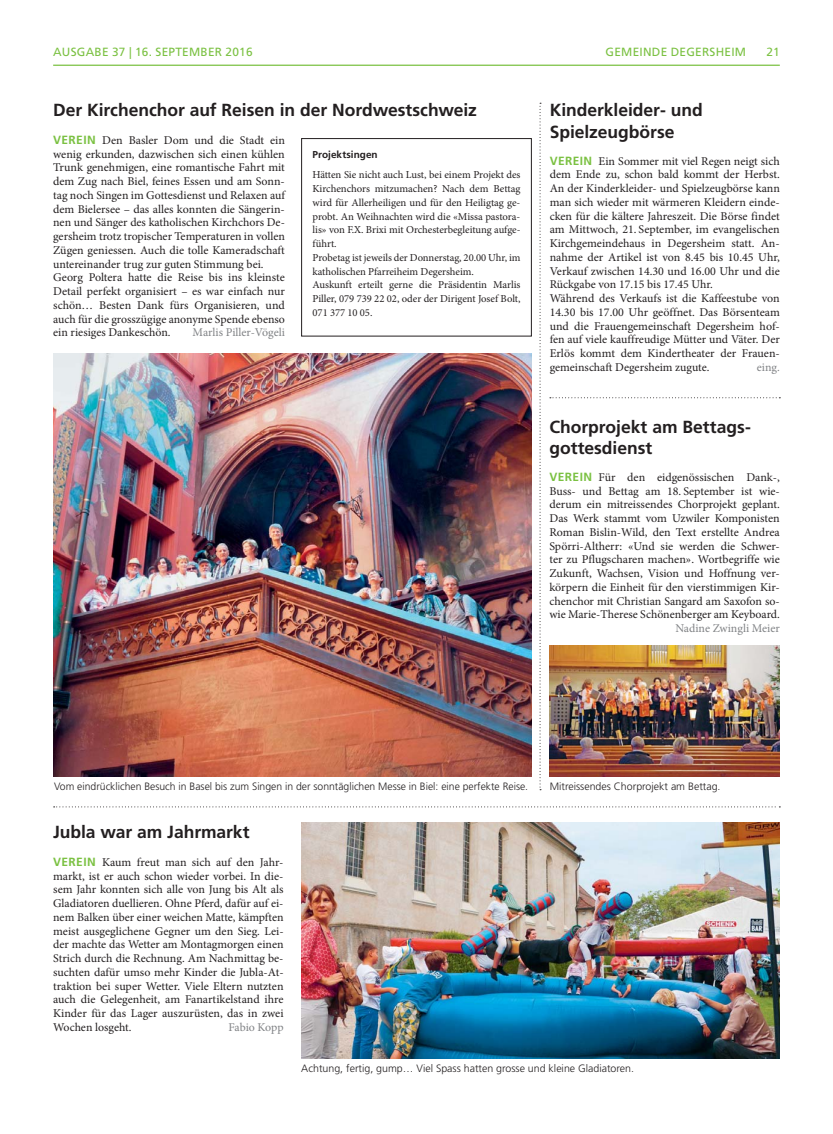
<style>
.page{position:relative;width:833px;height:1134px;background:#fff}
.page>*{position:absolute;margin:0;border:0;box-sizing:border-box;transform-origin:0 0}
.t1{font:700 17.5px/21.2px "Frutiger LT Std";letter-spacing:-.005em;color:#231f20}
.t2{font:11.88px/13.8px "Minion Pro";color:#231f20}
.t3{font:11.88px "Minion Pro";color:#808285}
.t4{font:11.88px "Frutiger LT Std";letter-spacing:.02em;color:#7bc142}
.t5{font:10.62px/13.8px "Minion Pro";letter-spacing:-.005em;color:#231f20}
.t6{font:300 10.62px "Frutiger LT Std";color:#231f20}
.t7{font:700 10px "Frutiger LT Std";letter-spacing:.005em;color:#231f20}
.s1{font-family:"Frutiger LT Std";font-weight:700;color:#7bc142}
</style>
<div class="page">
<svg style="left:539px;top:103px;width:2px;height:687px"></svg>
<div style="left:301px;top:138px;width:230px;height:198px;border:1px solid #231f20"></div>
<img style="left:549px;top:646px;width:231px;height:131px">
<svg style="left:54px;top:806px;width:726px;height:1px"></svg>
<svg style="left:550px;top:397px;width:230px;height:1px"></svg>
<hr style="left:53px;top:65px;width:727px;height:1px;background:#7bc142">
<img style="left:53px;top:353px;width:479px;height:423px">
<img style="left:301px;top:822px;width:479px;height:237px">
<p class="t4" style="left:53px;top:46px;width:201px">AUSGABE 37 | 16. SEPTEMBER 2016</p>
<p class="t4" style="left:605px;top:46px;width:142px">GEMEINDE DEGERSHEIM</p>
<p class="t4" style="left:766px;top:46px;width:15px">21</p>
<h1 class="t1" style="left:53px;top:101px;width:425px">Der Kirchenchor auf Reisen in der Nordwestschweiz</h1>
<p class="t2" style="left:53px;top:134px;width:233px"><span class="s1">VEREIN</span> Den Basler Dom und die Stadt ein wenig erkunden, dazwischen sich einen kühlen Trunk genehmigen, eine romantische Fahrt mit dem Zug nach Biel, feines Essen und am Sonn&shy;tag noch Singen im Gottesdienst und Relaxen auf dem Bielersee – das alles konnten die Sängerin&shy;nen und Sänger des katholischen Kirchchors De&shy;gersheim trotz tropischer Temperaturen in vollen Zügen geniessen. Auch die tolle Kameradschaft untereinander trug zur guten Stimmung bei.<br>Georg Poltera hatte die Reise bis ins kleinste Detail perfekt organisiert – es war einfach nur schön… Besten Dank fürs Organisieren, und auch für die grosszügige anonyme Spende ebenso ein riesiges Dankeschön.</p>
<p class="t7" style="left:312px;top:149px;width:67px">Projektsingen</p>
<p class="t5" style="left:312px;top:169px;width:209px">Hätten Sie nicht auch Lust, bei einem Projekt des Kirchenchors mitzumachen? Nach dem Bettag wird für Allerheiligen und für den Heiligtag ge&shy;probt. An Weihnachten wird die «Missa pastora&shy;lis» von F.X. Brixi mit Orchesterbegleitung aufge&shy;führt.<br>Probetag ist jeweils der Donnerstag, 20.00 Uhr, im katholischen Pfarreiheim Degersheim.<br>Auskunft erteilt gerne die Präsidentin Marlis Piller, 079 739 22 02, oder der Dirigent Josef Bolt, 071 377 10 05.</p>
<p class="t3" style="left:193px;top:328px;width:94px">Marlis Piller-Vögeli</p>
<h1 class="t1" style="left:550px;top:101px;width:155px">Kinderkleider- und<br>Spielzeugbörse</h1>
<p class="t2" style="left:550px;top:155px;width:232px"><span class="s1">VEREIN</span> Ein Sommer mit viel Regen neigt sich dem Ende zu, schon bald kommt der Herbst.<br>An der Kinderkleider- und Spielzeugbörse kann man sich wieder mit wärmeren Kleidern einde&shy;cken für die kältere Jahreszeit. Die Börse findet am Mittwoch, 21. September, im evangelischen Kirchgemeindehaus in Degersheim statt. An&shy;nahme der Artikel ist von 8.45 bis 10.45 Uhr, Verkauf zwischen 14.30 und 16.00 Uhr und die Rückgabe von 17.15 bis 17.45 Uhr.<br>Während des Verkaufs ist die Kaffeestube von 14.30 bis 17.00 Uhr geöffnet. Das Börsenteam und die Frauengemeinschaft Degersheim hof&shy;fen auf viele kauffreudige Mütter und Väter. Der Erlös kommt dem Kindertheater der Frauen&shy;gemeinschaft Degersheim zugute.</p>
<p class="t3" style="left:757px;top:362px;width:24px">eing.</p>
<h1 class="t1" style="left:549px;top:417px;width:203px">Chorprojekt am Bettags&shy;gottesdienst</h1>
<p class="t2" style="left:549px;top:471px;width:232px;text-align:justify"><span class="s1">VEREIN</span> Für den eidgenössischen Dank-, Buss- und Bettag am 18. September ist wie&shy;der um ein mitreissendes Chorprojekt geplant.<br>Das Werk stammt vom Uzwiler Komponisten Roman Bislin-Wild, den Text erstellte Andrea Spörri-Altherr: «Und sie werden die Schwer&shy;ter zu Pflugscharen machen». Wortbegriffe wie Zukunft, Wachsen, Vision und Hoffnung ver&shy;körpern die Einheit für den vierstimmigen Kir&shy;chenchor mit Christian Sangard am Saxofon so&shy;wie Marie-Therese Schönenberger am Keyboard.</p>
<p class="t3" style="left:675px;top:624px;width:106px">Nadine Zwingli Meier</p>
<p class="t6" style="left:54px;top:781px;width:475px">Vom eindrücklichen Besuch in Basel bis zum Singen in der sonntäglichen Messe in Biel: eine perfekte Reise.</p>
<h1 class="t1" style="left:53px;top:822px;width:198px">Jubla war am Jahrmarkt</h1>
<p class="t2" style="left:53px;top:856px;width:232px;text-align:justify"><span class="s1">VEREIN</span> Kaum freut man sich auf den Jahr&shy;markt, ist er auch schon wieder vorbei. In die&shy;sem Jahr konnten sich alle von Jung bis Alt als Gladiatoren duellieren. Ohne Pferd, dafür auf ei&shy;nem Balken über einer weichen Matte, kämpften meist ausgeglichene Gegner um den Sieg. Lei&shy;der machte das Wetter am Montagmorgen einen Strich durch die Rechnung. Am Nachmittag be&shy;suchten dafür umso mehr Kinder die Jubla-At&shy;traktion bei super Wetter. Viele Eltern nutzten auch die Gelegenheit, am Fanartikelstand ihre Kinder für das Lager auszurüsten, das in zwei Wochen losgeht.</p>
<p class="t3" style="left:229px;top:1022px;width:56px">Fabio Kopp</p>
<p class="t6" style="left:550px;top:781px;width:172px">Mitreissendes Chorprojekt am Bettag.</p>
<p class="t6" style="left:301px;top:1063px;width:334px">Achtung, fertig, gump… Viel Spass hatten grosse und kleine Gladiatoren.</p>
</div>
